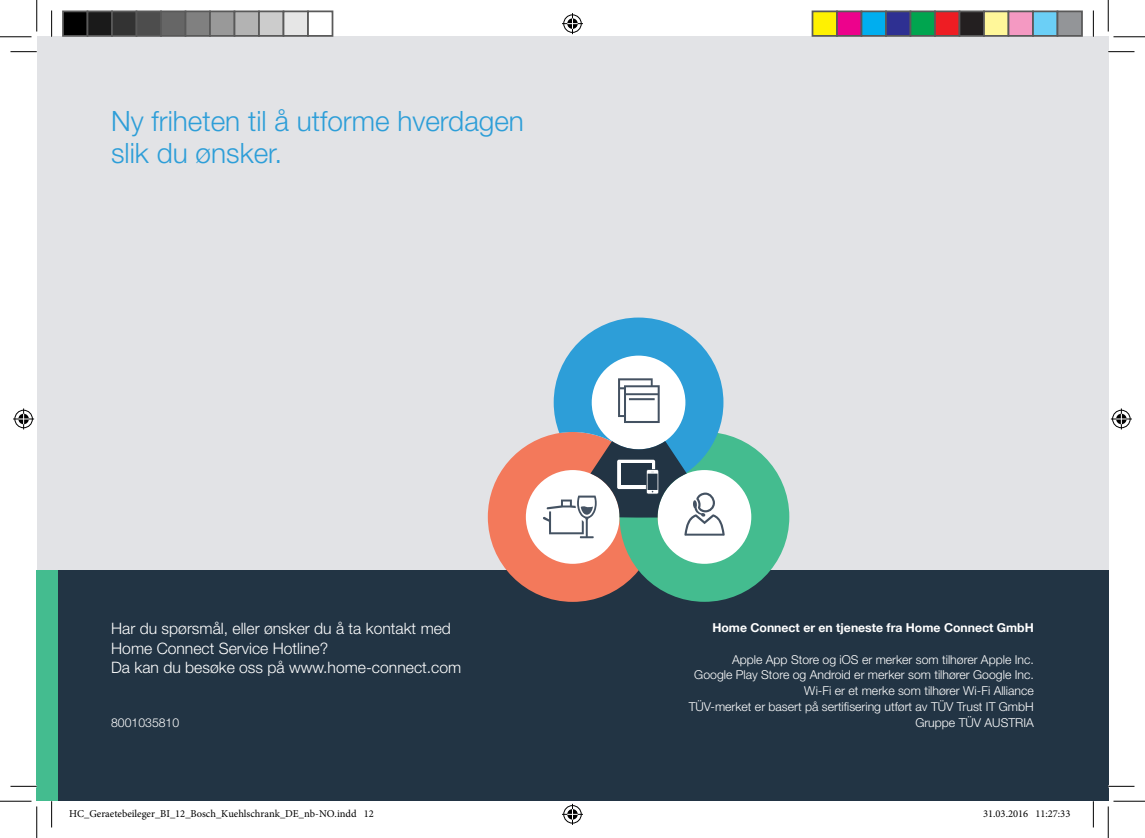
<style>
.page{position:relative;width:1145px;height:838px;background:#fff}
.page>*{position:absolute;margin:0;border:0;box-sizing:border-box;transform-origin:0 0}
.t1{font:300 28px/31.5px "Helvetica Neue";color:#2d9ed8}
.t2{font:300 15.75px/19.2px "Helvetica Neue";color:#fff}
.t3{font:300 12.25px/15.8px "Helvetica Neue";color:#fff;text-align:right}
.t4{font:700 12.25px "Helvetica Neue";color:#fff}
.t5{font:10.5px "Minion Pro";color:#000}
</style>
<div class="page">
<div style="left:37px;top:37px;width:1071px;height:535px;background:#e2e3e6"></div>
<div style="left:37px;top:570px;width:1071px;height:231px;background:#223444"></div>
<div style="left:37px;top:570px;width:21px;height:231px;background:#44bc8f"></div>
<svg style="left:488px;top:317px;width:301px;height:284px"></svg>
<svg style="left:10px;top:51px;width:27px;height:1px"></svg>
<svg style="left:1108px;top:51px;width:26px;height:1px"></svg>
<svg style="left:10px;top:786px;width:27px;height:1px"></svg>
<svg style="left:1108px;top:786px;width:26px;height:1px"></svg>
<svg style="left:51px;top:10px;width:1px;height:27px"></svg>
<svg style="left:51px;top:801px;width:1px;height:26px"></svg>
<svg style="left:1093px;top:10px;width:1px;height:27px"></svg>
<svg style="left:1093px;top:801px;width:1px;height:26px"></svg>
<hr style="left:0;top:36px;width:32px;height:1px;background:#000">
<hr style="left:1113px;top:36px;width:32px;height:1px;background:#000">
<hr style="left:0;top:800px;width:32px;height:1px;background:#000">
<hr style="left:1113px;top:800px;width:32px;height:1px;background:#000">
<hr style="left:36px;top:0;width:1px;height:31px;background:#000">
<hr style="left:36px;top:806px;width:1px;height:31px;background:#000">
<hr style="left:1108px;top:0;width:1px;height:31px;background:#000">
<hr style="left:1108px;top:806px;width:1px;height:31px;background:#000">
<svg style="left:562px;top:13px;width:21px;height:21px"></svg>
<svg style="left:562px;top:803px;width:21px;height:21px"></svg>
<svg style="left:13px;top:408px;width:21px;height:21px"></svg>
<svg style="left:1111px;top:408px;width:21px;height:21px"></svg>
<div style="left:63px;top:11px;width:25px;height:25px;background:#000"></div>
<div style="left:62px;top:10px;width:26px;height:27px;border:2px solid #595959"></div>
<div style="left:88px;top:11px;width:24px;height:25px;background:#1a1a1a"></div>
<div style="left:87px;top:10px;width:26px;height:27px;border:2px solid #595959"></div>
<div style="left:112px;top:11px;width:25px;height:25px;background:#333"></div>
<div style="left:111px;top:10px;width:26px;height:27px;border:2px solid #595959"></div>
<div style="left:137px;top:11px;width:24px;height:25px;background:#4d4d4d"></div>
<div style="left:136px;top:10px;width:26px;height:27px;border:2px solid #595959"></div>
<div style="left:161px;top:11px;width:25px;height:25px;background:#666"></div>
<div style="left:160px;top:10px;width:26px;height:27px;border:2px solid #595959"></div>
<div style="left:186px;top:11px;width:24px;height:25px;background:#808080"></div>
<div style="left:185px;top:10px;width:26px;height:27px;border:2px solid #595959"></div>
<div style="left:210px;top:11px;width:25px;height:25px;background:#999"></div>
<div style="left:209px;top:10px;width:26px;height:27px;border:2px solid #595959"></div>
<div style="left:235px;top:11px;width:24px;height:25px;background:#b3b3b3"></div>
<div style="left:234px;top:10px;width:26px;height:27px;border:2px solid #595959"></div>
<div style="left:259px;top:11px;width:25px;height:25px;background:#ccc"></div>
<div style="left:258px;top:10px;width:26px;height:27px;border:2px solid #595959"></div>
<div style="left:284px;top:11px;width:24px;height:25px;background:#e6e6e6"></div>
<div style="left:283px;top:10px;width:26px;height:27px;border:2px solid #595959"></div>
<div style="left:307px;top:10px;width:26px;height:27px;border:2px solid #595959"></div>
<div style="left:812px;top:11px;width:25px;height:25px;background:#fff101"></div>
<div style="left:812px;top:10px;width:26px;height:27px;border:2px solid #595959"></div>
<div style="left:837px;top:11px;width:24px;height:25px;background:#ed028c"></div>
<div style="left:836px;top:10px;width:26px;height:27px;border:2px solid #595959"></div>
<div style="left:861px;top:11px;width:25px;height:25px;background:#00aeef"></div>
<div style="left:861px;top:10px;width:26px;height:27px;border:2px solid #595959"></div>
<div style="left:886px;top:11px;width:24px;height:25px;background:#2e3092"></div>
<div style="left:885px;top:10px;width:26px;height:27px;border:2px solid #595959"></div>
<div style="left:910px;top:11px;width:25px;height:25px;background:#00a54f"></div>
<div style="left:910px;top:10px;width:26px;height:27px;border:2px solid #595959"></div>
<div style="left:935px;top:11px;width:24px;height:25px;background:#ee1d23"></div>
<div style="left:934px;top:10px;width:26px;height:27px;border:2px solid #595959"></div>
<div style="left:959px;top:11px;width:25px;height:25px;background:#231f20"></div>
<div style="left:959px;top:10px;width:26px;height:27px;border:2px solid #595959"></div>
<div style="left:984px;top:11px;width:24px;height:25px;background:#fff79a"></div>
<div style="left:983px;top:10px;width:26px;height:27px;border:2px solid #595959"></div>
<div style="left:1008px;top:11px;width:25px;height:25px;background:#f499c2"></div>
<div style="left:1008px;top:10px;width:26px;height:27px;border:2px solid #595959"></div>
<div style="left:1033px;top:11px;width:24px;height:25px;background:#6bcff6"></div>
<div style="left:1032px;top:10px;width:26px;height:27px;border:2px solid #595959"></div>
<div style="left:1057px;top:11px;width:25px;height:25px;background:#939598"></div>
<div style="left:1057px;top:10px;width:26px;height:27px;border:2px solid #595959"></div>
<h1 class="t1" style="left:111px;top:103px;width:414px">Ny friheten til å utforme hverdagen slik du ønsker.</h1>
<p class="t2" style="left:111px;top:617px;width:352px">Har du spørsmål, eller ønsker du å ta kontakt med<br>Home Connect Service Hotline?<br>Da kan du besøke oss på www.home-connect.com</p>
<p class="t3" style="left:111px;top:713px;width:70px">8001035810</p>
<p class="t4" style="left:712px;top:618px;width:323px">Home Connect er en tjeneste fra Home Connect GmbH</p>
<p class="t3" style="left:689px;top:650px;width:347px">Apple App Store og iOS er merker som tilhører Apple Inc.<br>Google Play Store og Android er merker som tilhører Google Inc.<br>Wi-Fi er et merke som tilhører Wi-Fi Alliance<br>TÜV-merket er basert på sertifisering utført av TÜV Trust IT GmbH Gruppe TÜV AUSTRIA</p>
<p class="t5" style="left:69px;top:806px;width:306px">HC_Geraetebeileger_BI_12_Bosch_Kuehlschrank_DE_nb-NO.indd 12</p>
<p class="t5" style="left:983px;top:806px;width:89px">31.03.2016 11:27:33</p>
</div>
